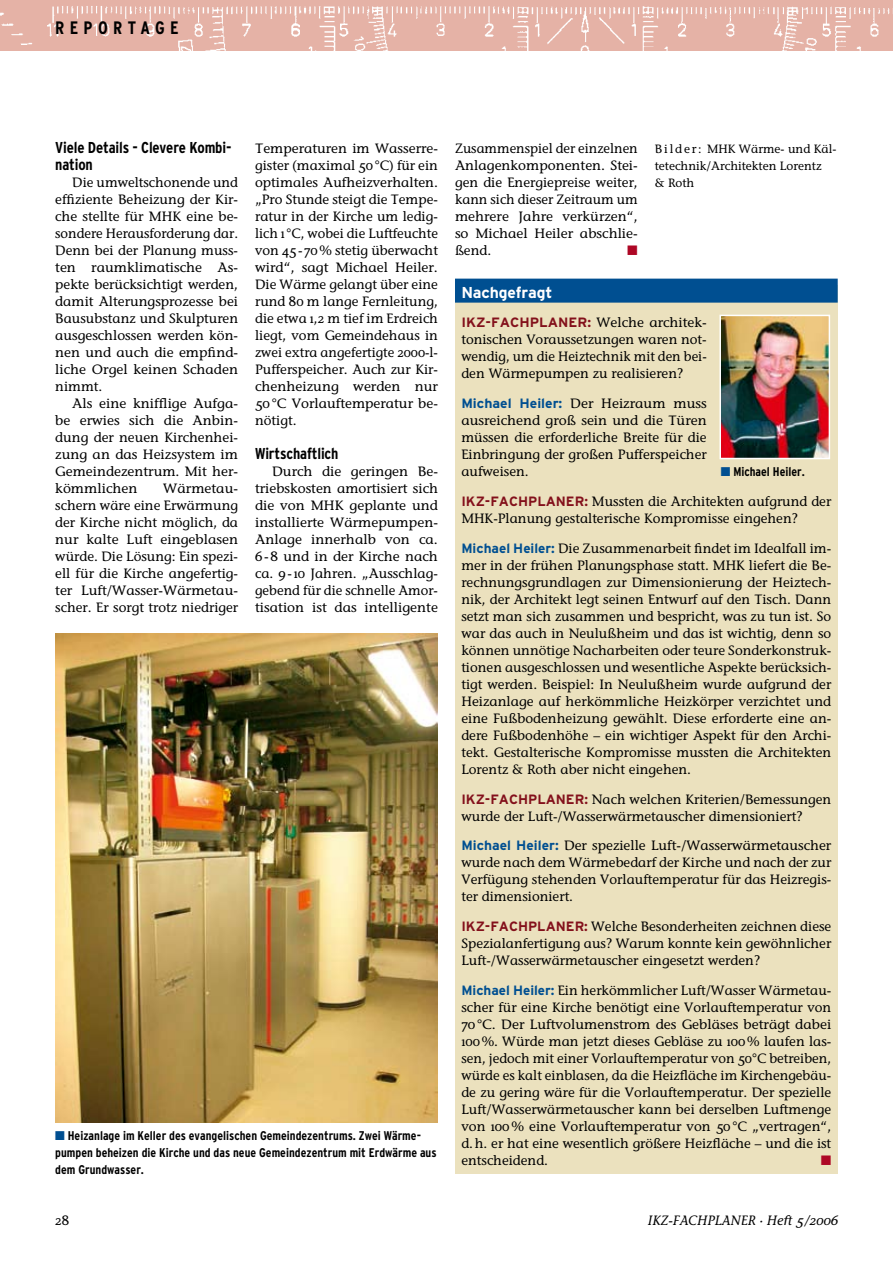
<style>
.page{position:relative;width:893px;height:1263px;background:#fff}
.page>*{position:absolute;margin:0;border:0;box-sizing:border-box;transform-origin:0 0}
.t1{font:700 condensed 18px "IKZ Head";letter-spacing:.3em;color:#000}
.t2{font:700 condensed 15.75px/17px "IKZ Head";letter-spacing:-.01em;color:#000}
.t3{font:700 15.75px "IKZ Head";letter-spacing:-.01em;color:#fff}
.t4{font:13.5px/17px "IKZ";color:#000;text-align:justify}
.t5{font:700 13.5px "IKZ Head";color:#83101b}
.t6{font:italic 13.5px "IKZ";color:#000}
.t7{font:13.5px "IKZ";color:#ae0725}
.t8{font:700 condensed 12.6px/17px "IKZ Head";color:#000}
.t9{font:12px/17px "IKZ";color:#000}
.s1{font-family:"IKZ";font-weight:400;color:#000}
.s2{font-family:"IKZ Head";font-weight:700;color:#004f91}
.s3{font-family:"IKZ Head";font-weight:700;color:#83101b}
</style>
<div class="page">
<div style="left:0;top:0;width:893px;height:51px;background:#e5b2a6"></div>
<img style="left:0;top:6px;width:893px;height:45px">
<div style="left:455px;top:285px;width:383px;height:889px;background:#ebe1be"></div>
<div style="left:455px;top:279px;width:383px;height:24px;background:#004f91"></div>
<img style="left:722px;top:318px;width:105px;height:138px">
<div style="left:719px;top:315px;width:111px;height:144px;border:2px solid #fff"></div>
<img style="left:55px;top:634px;width:383px;height:489px">
<h1 class="t1" style="left:55px;top:18px;width:125px">reportage</h1>
<p class="t2" style="left:55px;top:139px;width:178px">Viele Details - Clevere Kombi&shy;nation</p>
<p class="t4" style="left:55px;top:174px;width:184px;text-indent:17px">Die umweltschonende und effiziente Beheizung der Kir&shy;che stellte für MHK eine be&shy;sondere Herausforderung dar.<br>Denn bei der Planung muss&shy;ten raumklimatische As&shy;pekte berücksichtigt werden, damit Alterungsprozesse bei Bausubstanz und Skulpturen ausgeschlossen werden kön&shy;nen und auch die empfind&shy;liche Orgel keinen Schaden nimmt.</p>
<p class="t4" style="left:55px;top:395px;width:184px;text-indent:17px">Als eine knifflige Aufga&shy;be erwies sich die Anbin&shy;dung der neuen Kirchenhei&shy;zung an das Heizsystem im Gemeindezentrum. Mit her&shy;kömmlichen</p>
<p class="t4" style="left:55px;top:480px;width:184px;text-indent:108px">Wärmetau&shy;schern wäre eine Erwärmung der Kirche nicht möglich, da nur kalte Luft eingeblasen würde. Die Lösung: Ein spezi&shy;ell für die Kirche angefertig&shy;ter Luft/Wasser-Wärmetau&shy;scher. Er sorgt trotz niedriger</p>
<p class="t4" style="left:255px;top:140px;width:184px">Temperaturen im Wasserre&shy;gister (maximal 50°C) für ein optimales Aufheizverhalten. „Pro Stunde steigt die Tempe&shy;ratur in der Kirche um ledig&shy;lich 1°C, wobei die Luftfeuchte von 45 - 70% stetig überwacht wird“, sagt Michael Heiler.<br>Die Wärme gelangt über eine rund 80 m lange Fernleitung, die etwa 1,2 m tief im Erdreich liegt, vom Gemeindehaus in zwei extra angefertigte 2000-l-Pufferspeicher. Auch zur Kir&shy;chenheizung werden nur 50°C Vorlauftemperatur be&shy;nötigt.</p>
<p class="t2" style="left:255px;top:445px;width:85px">Wirtschaftlich</p>
<p class="t4" style="left:255px;top:463px;width:184px;text-indent:17px">Durch die geringen Be&shy;triebskosten amortisiert sich die von MHK geplante und installierte Wärmepumpen-Anlage innerhalb von ca.<br>6 - 8 und in der Kirche nach ca. 9 - 10 Jahren. „Ausschlag&shy;gebend für die schnelle Amor&shy;tisation ist das intelligente</p>
<p class="t8" style="left:55px;top:1127px;width:383px;text-indent:13px">Heizanlage im Keller des evangelischen Gemeindezentrums. Zwei Wärme&shy;pumpen beheizen die Kirche und das neue Gemeindezentrum mit Erdwärme aus dem Grundwasser.</p>
<p class="t4" style="left:455px;top:140px;width:184px">Zusammenspiel der einzelnen Anlagenkomponenten. Stei&shy;gen die Energiepreise weiter, kann sich dieser Zeitraum um mehrere Jahre verkürzen“, so Michael Heiler abschlie&shy;ßend.</p>
<p class="t7" style="left:627px;top:242px;width:12px">∂</p>
<p class="t9" style="left:655px;top:140px;width:183px">B i l d e r : MHK Wärme- und Käl&shy;tetechnik/Architekten Lorentz<br>&amp; Roth</p>
<p class="t3" style="left:461px;top:283px;width:93px">Nachgefragt</p>
<p class="t5" style="left:461px;top:315px;width:247px">IKZ-FACHPLANER: <span class="s1">Welche architek-</span></p>
<p class="t4" style="left:461px;top:331px;width:247px">tonischen Voraussetzungen waren not&shy;wendig, um die Heiztechnik mit den bei&shy;den Wärmepumpen zu realisieren?</p>
<p class="t4" style="left:461px;top:395px;width:247px"><span class="s2">Michael Heiler:</span> Der Heizraum muss ausreichend groß sein und die Türen müssen die erforderliche Breite für die Einbringung der großen Pufferspeicher aufweisen.</p>
<p class="t4" style="left:461px;top:493px;width:371px"><span class="s3">IKZ-FACHPLANER:</span> Mussten die Architekten aufgrund der<br>MHK-Planung gestalterische Kompromisse eingehen?</p>
<p class="t4" style="left:461px;top:539px;width:371px"><span class="s2">Michael Heiler:</span> Die Zusammenarbeit findet im Idealfall im&shy;mer in der frühen Planungsphase statt. MHK liefert die Be&shy;rechnungsgrundlagen zur Dimensionierung der Heiztech&shy;nik, der Architekt legt seinen Entwurf auf den Tisch. Dann setzt man sich zusammen und bespricht, was zu tun ist. So war das auch in Neulußheim und das ist wichtig, denn so können unnötige Nacharbeiten oder teure Sonderkonstruk&shy;tionen ausgeschlossen und wesentliche Aspekte berücksich&shy;tigt werden. Beispiel: In Neulußheim wurde aufgrund der Heizanlage auf herkömmliche Heizkörper verzichtet und eine Fußbodenheizung gewählt. Diese erforderte eine an&shy;dere Fußbodenhöhe – ein wichtiger Aspekt für den Archi&shy;tekt. Gestalterische Kompromisse mussten die Architekten Lorentz &amp; Roth aber nicht eingehen.</p>
<p class="t4" style="left:461px;top:790px;width:371px"><span class="s3">IKZ-FACHPLANER:</span> Nach welchen Kriterien/Bemessungen wurde der Luft-/Wasserwärmetauscher dimensioniert?</p>
<p class="t4" style="left:461px;top:837px;width:371px"><span class="s2">Michael Heiler:</span> Der spezielle Luft-/Wasserwärmetauscher wurde nach dem Wärmebedarf der Kirche und nach der zur Verfügung stehenden Vorlauftemperatur für das Heizregis&shy;ter dimensioniert.</p>
<p class="t4" style="left:461px;top:918px;width:371px"><span class="s3">IKZ-FACHPLANER:</span> Welche Besonderheiten zeichnen diese Spezialanfertigung aus? Warum konnte kein gewöhnlicher Luft-/Wasserwärmetauscher eingesetzt werden?</p>
<p class="t4" style="left:461px;top:982px;width:371px"><span class="s2">Michael Heiler:</span> Ein herkömmlicher Luft/Wasser Wärmetau&shy;scher für eine Kirche benötigt eine Vorlauftemperatur von 70°C. Der Luftvolumenstrom des Gebläses beträgt dabei 100%. Würde man jetzt dieses Gebläse zu 100% laufen las&shy;sen, jedoch mit einer Vorlauftemperatur von 50°C betreiben, würde es kalt einblasen, da die Heizfläche im Kirchengebäu&shy;de zu gering wäre für die Vorlauftemperatur. Der spezielle Luft/Wasserwärmetauscher kann bei derselben Luftmenge von 100% eine Vorlauftemperatur von 50°C „vertragen“, d.h. er hat eine wesentlich größere Heiz-fläche – und die ist entscheidend.</p>
<p class="t8" style="left:733px;top:463px;width:73px">Michael Heiler.</p>
<p class="t7" style="left:821px;top:1152px;width:12px">∂</p>
<p class="t4" style="left:55px;top:1211px;width:15px">28</p>
<p class="t6" style="left:648px;top:1212px;width:191px">IKZ-FACHPLANER · Heft 5/2006</p>
</div>
